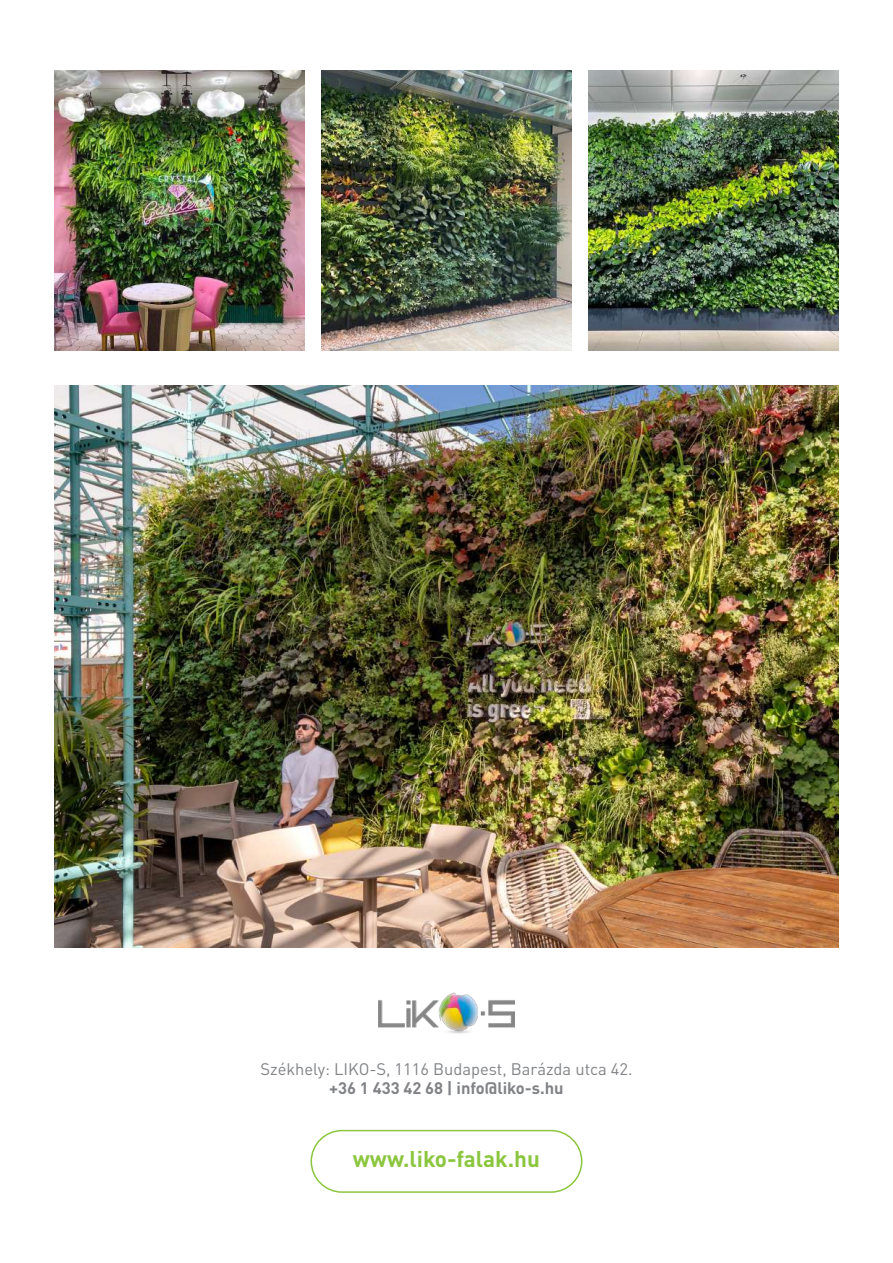
<style>
.page{position:relative;width:893px;height:1263px;background:#fff}
.page>*{position:absolute;margin:0;border:0;box-sizing:border-box;transform-origin:0 0}
.t1{font:700 22.5px "DIN Pro";color:#8bc63e}
.t2{font:16.5px "DIN Pro";color:#808285}
.t3{font:700 16.5px "DIN Pro";color:#808285}
</style>
<div class="page">
<img style="left:378px;top:992px;width:136px;height:42px">
<div style="left:311px;top:1130px;width:271px;height:63px;border:2px solid #8bc63e;border-radius:31px"></div>
<img style="left:54px;top:386px;width:785px;height:561px">
<img style="left:54px;top:70px;width:251px;height:281px">
<img style="left:588px;top:70px;width:251px;height:281px">
<img style="left:321px;top:70px;width:251px;height:281px">
<p class="t2" style="left:260px;top:1056px;width:374px">Székhely: LIKO-S, 1116 Budapest, Barázda utca 42.</p>
<p class="t3" style="left:329px;top:1075px;width:236px">+36 1 433 42 68 | info@liko-s.hu</p>
<h1 class="t1" style="left:353px;top:1140px;width:189px">www.liko-falak.hu</h1>
</div>
